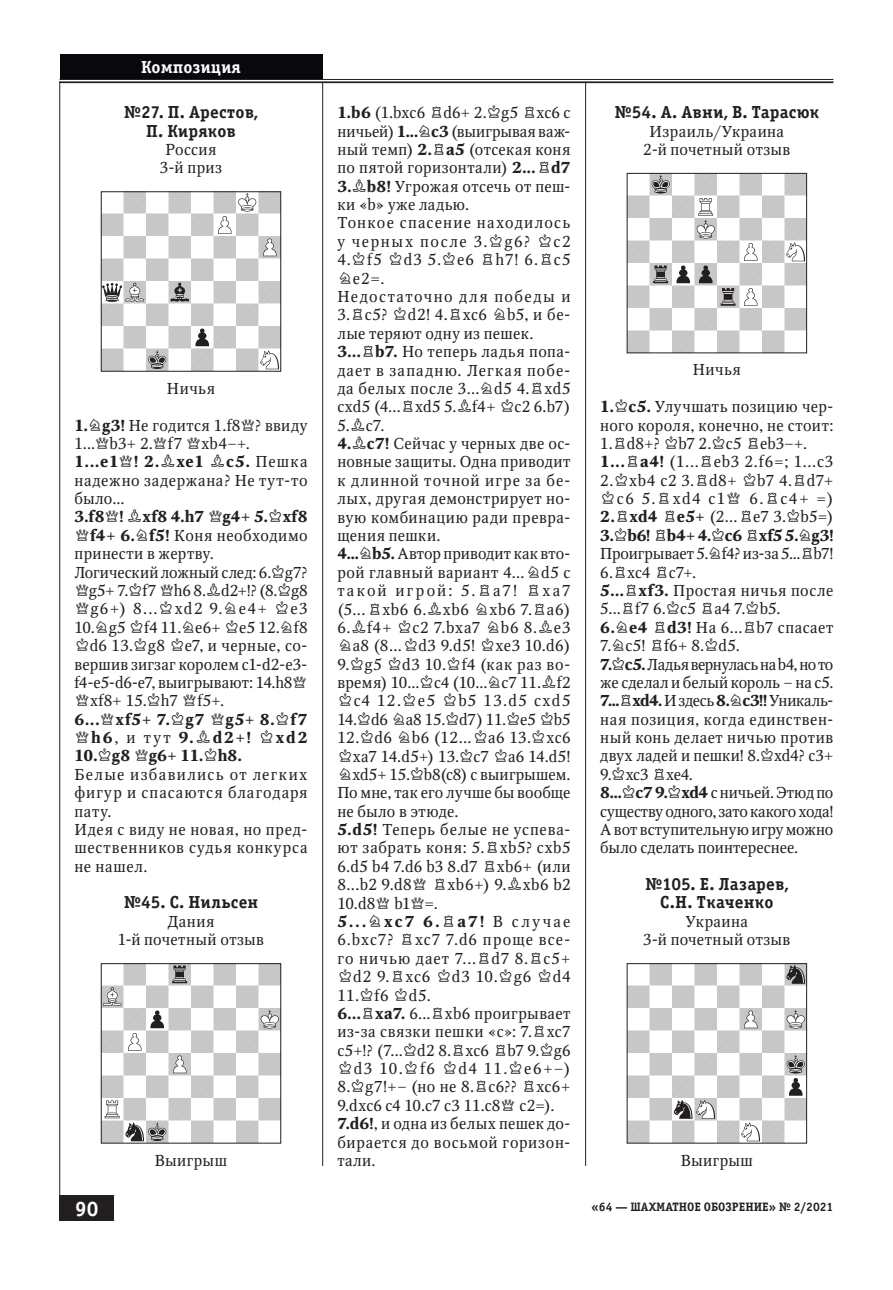
<style>
.page{position:relative;width:893px;height:1290px;background:#fff}
.page>*{position:absolute;margin:0;border:0;box-sizing:border-box;transform-origin:0 0}
.t1{font:700 21px "Officina Serif C";color:#fff}
.t2{font:700 17.5px/18.4px "Officina Serif C";letter-spacing:.01em;color:#231f20;text-align:center}
.t3{font:700 17.5px "Officina Serif C";color:#fff}
.t4{font:15.75px/18.4px "Octava Chess";letter-spacing:.025em;color:#231f20}
.t5{font:15.75px/18.4px "Octava Chess";letter-spacing:.005em;color:#231f20}
.t6{font:15.75px/18.4px "Octava C";letter-spacing:.03em;color:#231f20;text-align:center}
.t7{font:15.75px/18.4px "Octava Chess";letter-spacing:.06em;color:#231f20}
.t8{font:700 15.75px/18.4px "Octava Chess";letter-spacing:.04em;color:#231f20;text-align:justify}
.t9{font:700 12.25px "Officina Serif C";color:#231f20}
.s1{font-weight:700}
.s2{font-weight:400}
</style>
<div class="page">
<div style="left:60px;top:1195px;width:54px;height:26px;background:#231f20"></div>
<hr style="left:59px;top:81px;width:1px;height:1140px;background:#231f20">
<hr style="left:60px;top:79px;width:773px;height:1px;background:#231f20">
<hr style="left:60px;top:81px;width:773px;height:2px;background:#231f20">
<hr style="left:322px;top:82px;width:1px;height:1084px;background:#231f20">
<hr style="left:585px;top:82px;width:1px;height:1084px;background:#231f20">
<img style="left:103px;top:193px;width:176px;height:177px">
<div style="left:101px;top:191px;width:180px;height:181px;border:1px solid #231f20"></div>
<img style="left:103px;top:965px;width:176px;height:176px">
<div style="left:101px;top:963px;width:180px;height:180px;border:1px solid #231f20"></div>
<img style="left:629px;top:175px;width:176px;height:176px">
<div style="left:627px;top:173px;width:180px;height:180px;border:1px solid #231f20"></div>
<img style="left:629px;top:965px;width:176px;height:176px">
<div style="left:627px;top:963px;width:180px;height:180px;border:1px solid #231f20"></div>
<div style="left:60px;top:55px;width:262px;height:24px;background:#08080d"></div>
<p class="t3" style="left:141px;top:58px;width:101px">Композиция</p>
<p class="t2" style="left:124px;top:103px;width:136px">№27. П. Арестов,<br>П. Киряков</p>
<p class="t6" style="left:160px;top:141px;width:64px">Россия<br>3-й приз</p>
<p class="t6" style="left:167px;top:379px;width:50px">Ничья</p>
<p class="t4" style="left:74px;top:416px;width:235px"><span class="s1">1.Ng3!</span> Не годится 1.f8Q? ввиду<br>1...Qb3+ 2.Qf7 Qxb4–+.<br><span class="s1">1...e1Q! 2.Bxe1 Bc5.</span> Пешка надежно задержана? Не тут-то было...</p>
<p class="t4" style="left:74px;top:508px;width:235px"><span class="s1">3.f8Q! Bxf8 4.h7 Qg4+ 5.Kxf8<br>Qf4+ 6.Nf5!</span> Коня необходимо принести в жертву.<br>Логический ложный след: 6.Kg7?<br>Qg5+ 7.Kf7 Qh6 8.Bd2+!? (8.Kg8<br>Qg6+) 8...Kxd2 9.Ne4+ Ke3<br>10.Ng5 Kf4 11.Ne6+ Ke5 12.Nf8<br>Kd6 13.Kg8 Ke7, и черные, со&shy;вершив зигзаг королем c1-d2-e3- f4-e5-d6-e7, выигрывают: 14.h8Q<br>Qxf8+ 15.Kh7 Qf5+.</p>
<p class="t8" style="left:74px;top:710px;width:235px">6...Qxf5+ 7.Kg7 Qg5+ 8.Kf7<br>Qh6<span class="s2">, и тут</span> 9.Bd2+! Kxd2<br>10.Kg8 Qg6+ 11.Kh8.</p>
<p class="t7" style="left:74px;top:765px;width:235px">Белые избавились от легких фигур и спасаются благодаря пату.<br>Идея с виду не новая, но пред&shy;шественников судья конкурса не нашел.</p>
<p class="t2" style="left:124px;top:893px;width:136px">№45. С. Нильсен</p>
<p class="t6" style="left:118px;top:912px;width:148px">Дания<br>1-й почетный отзыв</p>
<p class="t6" style="left:155px;top:1151px;width:74px">Выигрыш</p>
<p class="t4" style="left:337px;top:104px;width:235px"><span class="s1">1.b6</span> (1.bxc6 Rd6+ 2.Kg5 Rxc6 с ничьей) <span class="s1">1...Nc3</span> (выигрывая важ&shy;ный темп) <span class="s1">2.Ra5</span> (отсекая коня по пятой горизонтали) <span class="s1">2...Rd7<br>3.Bb8!</span> Угрожая отсечь от пеш&shy;ки «b» уже ладью.<br>Тонкое спасение находилось у черных после 3.Kg6? Kc2<br>4.Kf5 Kd3 5.Ke6 Rh7! 6.Rc5<br>Ne2=.<br>Недостаточно для победы и<br>3.Rc5? Kd2! 4.Rxc6 Nb5, и бе&shy;лые теряют одну из пешек.<br><span class="s1">3...Rb7.</span> Но теперь ладья попа&shy;дает в западню. Легкая побе&shy;да белых после 3...Nd5 4.Rxd5 cxd5 (4...Rxd5 5.Bf4+ Kc2 6.b7)<br>5.Bc7.<br><span class="s1">4.Bc7!</span> Сейчас у черных две ос&shy;новные защиты. Одна приводит к длинной точной игре за бе&shy;лых, другая демонстрирует но&shy;вую комбинацию ради превра&shy;щения пешки.<br><span class="s1">4...Nb5.</span> Автор приводит как вто&shy;рой главный вариант 4...Nd5 с такой игрой: 5.Ra7! Rxa7 (5...Rxb6 6.Bxb6 Nxb6 7.Ra6)<br>6.Bf4+ Kc2 7.bxa7 Nb6 8.Be3<br>Na8 (8...Kd3 9.d5! Kxe3 10.d6)<br>9.Kg5 Kd3 10.Kf4 (как раз во&shy;время) 10...Kc4 (10...Nc7 11.Bf2<br>Kc4 12.Ke5 Kb5 13.d5 cxd5<br>14.Kd6 Na8 15.Kd7) 11.Ke5 Kb5<br>12.Kd6 Nb6 (12...Ka6 13.Kxc6<br>Kxa7 14.d5+) 13.Kc7 Ka6 14.d5!<br>Nxd5+ 15.Kb8(c8) с выигрышем.<br>По мне, так его лучше бы вообще не было в этюде.<br><span class="s1">5.d5!</span> Теперь белые не успева&shy;ют забрать коня: 5.Rxb5? cxb5<br>6.d5 b4 7.d6 b3 8.d7 Rxb6+ (или<br>8...b2 9.d8Q Rxb6+) 9.Bxb6 b2<br>10.d8Q b1Q=.<br><span class="s1">5...Nxc7 6.Ra7!</span> В случае<br>6.bxc7? Rxc7 7.d6 проще все&shy;го ничью дает 7...Rd7 8.Rc5+<br>Kd2 9.Rxc6 Kd3 10.Kg6 Kd4<br>11.Kf6 Kd5.<br><span class="s1">6...Rxa7.</span> 6...Rxb6 проигрывает из-за связки пешки «с»: 7.Rxc7 c5+!? (7...Kd2 8.Rxc6 Rb7 9.Kg6<br>Kd3 10.Kf6 Kd4 11.Ke6+–)<br>8.Kg7!+– (но не 8.Rc6?? Rxc6+<br>9.dxc6 c4 10.c7 c3 11.c8Q c2=).<br><span class="s1">7.d6!</span>, и одна из белых пешек до&shy;бирается до восьмой горизон&shy;тали.</p>
<p class="t2" style="left:614px;top:103px;width:206px">№54. А. Авни, В. Тарасюк</p>
<p class="t6" style="left:643px;top:122px;width:149px">Израиль/Украина<br>2-й почетный отзыв</p>
<p class="t6" style="left:693px;top:361px;width:50px">Ничья</p>
<p class="t4" style="left:600px;top:398px;width:235px"><span class="s1">1.Kc5.</span> Улучшать позицию чер&shy;ного короля, конечно, не стоит:<br>1.Rd8+? Kb7 2.Kc5 Reb3–+.<br><span class="s1">1...Ra4!</span> (1...Reb3 2.f6=; 1...c3<br>2.Kxb4 c2 3.Rd8+ Kb7 4.Rd7+<br>Kc6 5.Rxd4 c1Q 6.Rc4+ =)<br><span class="s1">2.Rxd4 Re5+</span> (2...Re7 3.Kb5=)<br><span class="s1">3.Kb6! Rb4+ 4.Kc6 Rxf5 5.Ng3!</span></p>
<p class="t5" style="left:600px;top:545px;width:235px">Проигрывает 5.Nf4? из-за 5...Rb7!<br>6.Rxc4 Rc7+.<br><span class="s1">5...Rxf3.</span> Простая ничья после<br>5...Rf7 6.Kc5 Ra4 7.Kb5.<br><span class="s1">6.Ne4 Rd3!</span> На 6...Rb7 спасает<br>7.Nc5! Rf6+ 8.Kd5.<br><span class="s1">7.Kc5.</span> Ладья вернулась на b4, но то же сделал и белый король – на с5.<br><span class="s1">7...Rxd4.</span> И здесь <span class="s1">8.Nc3!!</span> Уникаль&shy;ная позиция, когда единствен&shy;ный конь делает ничью против двух ладей и пешки! 8.Kxd4? c3+<br>9.Kxc3 Rxe4.<br><span class="s1">8...Kc7 9.Kxd4</span> с ничьей. Этюд по существу одного, зато какого хода!<br>А вот вступительную игру можно было сделать поинтереснее.</p>
<p class="t2" style="left:645px;top:875px;width:145px">№105. Е. Лазарев,<br>С.Н. Ткаченко</p>
<p class="t6" style="left:643px;top:912px;width:149px">Украина<br>3-й почетный отзыв</p>
<p class="t6" style="left:681px;top:1151px;width:74px">Выигрыш</p>
<h1 class="t1" style="left:75px;top:1196px;width:25px">90</h1>
<p class="t9" style="left:591px;top:1200px;width:243px">«64 — ШАХМАТНОЕ ОБОЗРЕНИЕ» № 2/2021</p>
</div>
